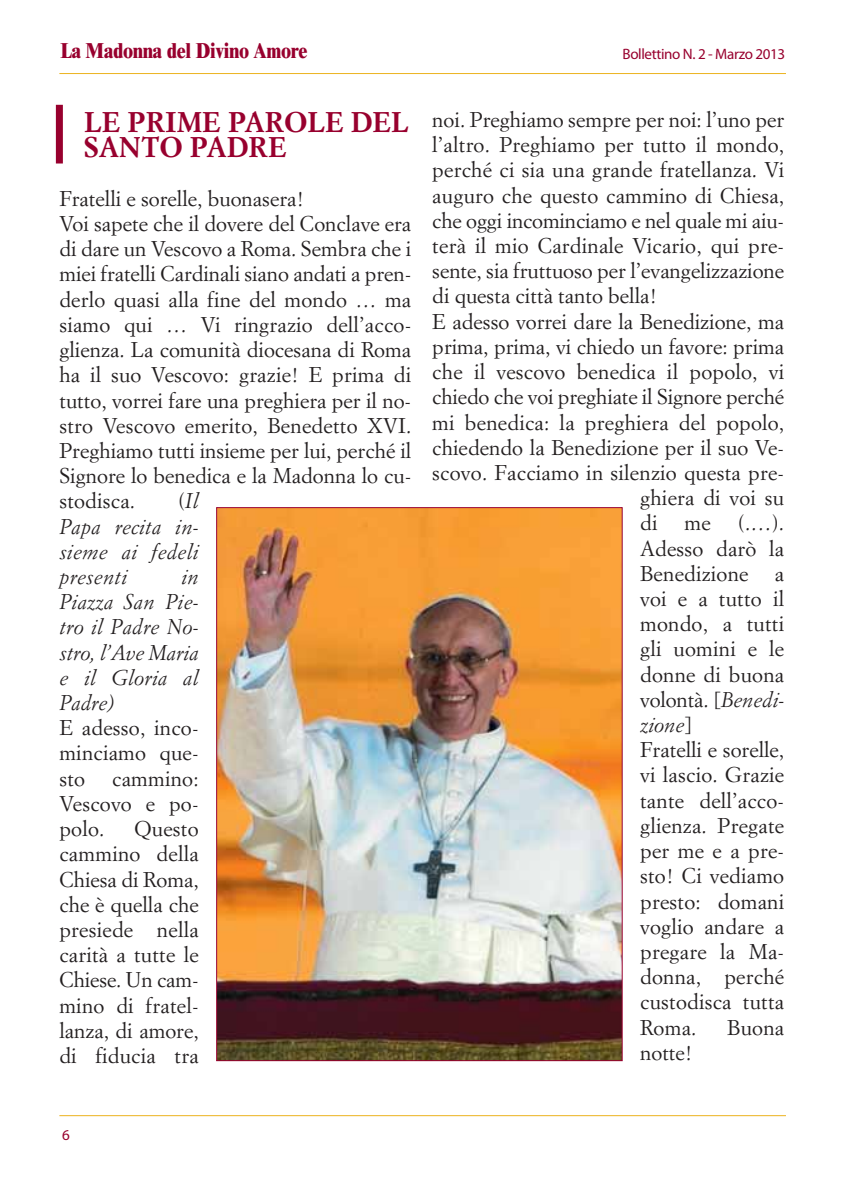
<style>
.page{position:relative;width:844px;height:1191px;background:#fff}
.page>*{position:absolute;margin:0;border:0;box-sizing:border-box;transform-origin:0 0}
.t1{font:700 28px/24.5px "Simoncini Garamond Std";color:#98002e}
.t2{font:800 21.7px "Times New Roman";letter-spacing:-.015em;color:#98002e;scale:.87 1}
.t3{font:21px/25.2px "Simoncini Garamond Std";letter-spacing:.01em;color:#231f20;text-align:justify}
.t4{font:italic 21px/25.2px "Simoncini Garamond Std";letter-spacing:.01em;color:#231f20;text-align:justify}
.t5{font:21px "Simoncini Garamond Std";letter-spacing:-.01em;color:#231f20}
.t6{font:15.05px "Myriad Pro";letter-spacing:-.025em;color:#98002e}
.s1{font-style:normal}
.s2{font-style:italic}
</style>
<div class="page">
<hr style="left:59px;top:73px;width:726px;height:1px;background:#ecb31f">
<hr style="left:59px;top:1115px;width:726px;height:1px;background:#ecb31f">
<div style="left:56px;top:105px;width:7px;height:58px;background:#98002e"></div>
<img style="left:218px;top:509px;width:402px;height:550px">
<p class="t2" style="left:60px;top:38px;width:286px">La Madonna del Divino Amore</p>
<h1 class="t1" style="left:84px;top:112px;width:326px">LE PRIME PAROLE DEL<br>SANTO PADRE</h1>
<p class="t3" style="left:59px;top:187px;width:353px;text-align:left">Fratelli e sorelle, buonasera!<br>Voi sapete che il dovere del Conclave era di dare un Vescovo a Roma. Sembra che i miei fratelli Cardinali siano andati a pren&shy;derlo quasi alla fine del mondo … ma siamo qui … Vi ringrazio dell’acco&shy;glienza. La comunità diocesana di Roma ha il suo Vescovo: grazie! E prima di tutto, vorrei fare una preghiera per il no&shy;stro Vescovo emerito, Benedetto XVI.<br>Preghiamo tutti insieme per lui, perché il Signore lo benedica e la Madonna lo cu&shy;stodisca.</p>
<p class="t4" style="left:59px;top:489px;width:141px;text-indent:119px"><span class="s1">(</span>Il Papa recita in&shy;sieme ai fedeli presenti</p>
<p class="t4" style="left:59px;top:565px;width:141px;text-indent:122px">in Piazza San Pie&shy;tro il Padre No&shy;stro, l’Ave Maria e il Gloria al Padre)</p>
<p class="t3" style="left:59px;top:716px;width:141px">E adesso, inco&shy;minciamo que&shy;sto</p>
<p class="t3" style="left:59px;top:767px;width:141px;text-indent:53px">cammino:<br>Vescovo e po&shy;polo.</p>
<p class="t3" style="left:59px;top:817px;width:141px;text-indent:75px">Questo cammino della Chiesa di Roma, che è quella che presiede nella carità a tutte le Chiese. Un cam&shy;mino di fratel&shy;lanza, di amore, di fiducia tra</p>
<p class="t6" style="left:622px;top:45px;width:164px">Bollettino N. 2 - Marzo 2013</p>
<p class="t3" style="left:432px;top:108px;width:353px">noi. Preghiamo sempre per noi: l’uno per</p>
<p class="t3" style="left:432px;top:133px;width:353px">l’altro. Preghiamo per tutto il mondo,</p>
<p class="t3" style="left:432px;top:159px;width:353px">perché ci sia una grande fratellanza. Vi</p>
<p class="t3" style="left:432px;top:184px;width:353px">auguro che questo cammino di Chiesa,</p>
<p class="t5" style="left:432px;top:210px;width:353px">che oggi incominciamo e nel quale mi aiu-</p>
<p class="t3" style="left:432px;top:234px;width:353px">terà il mio Cardinale Vicario, qui pre-</p>
<p class="t3" style="left:432px;top:259px;width:353px">sente, sia fruttuoso per l’evangelizzazione</p>
<p class="t3" style="left:432px;top:285px;width:226px">di questa città tanto bella!</p>
<p class="t3" style="left:432px;top:310px;width:353px">E adesso vorrei dare la Benedizione, ma</p>
<p class="t3" style="left:432px;top:335px;width:353px">prima, prima, vi chiedo un favore: prima</p>
<p class="t3" style="left:432px;top:360px;width:353px">che il vescovo benedica il popolo, vi</p>
<p class="t3" style="left:432px;top:385px;width:353px">chiedo che voi preghiate il Signore perché</p>
<p class="t3" style="left:432px;top:411px;width:353px">mi benedica: la preghiera del popolo,</p>
<p class="t3" style="left:432px;top:436px;width:353px">chiedendo la Benedizione per il suo Ve-</p>
<p class="t3" style="left:432px;top:461px;width:353px">scovo. Facciamo in silenzio questa pre-</p>
<p class="t3" style="left:640px;top:486px;width:145px">ghiera di voi su</p>
<p class="t3" style="left:640px;top:511px;width:19px">di</p>
<p class="t3" style="left:684px;top:511px;width:28px">me</p>
<p class="t3" style="left:640px;top:511px;width:145px;text-indent:98px">(.…).<br>Adesso darò la Benedizione</p>
<p class="t3" style="left:640px;top:562px;width:145px;text-align:left;text-indent:135px">a voi e a tutto il mondo, a tutti gli uomini e le donne di buona volontà. [<span class="s2">Benedi&shy;zione</span>]<br>Fratelli e sorelle, vi lascio. Grazie tante dell’acco&shy;glienza. Pregate per me e a pre&shy;sto! Ci vediamo presto: domani voglio andare a pregare la Ma&shy;donna, perché custodisca tutta<br>Roma.</p>
<p class="t3" style="left:727px;top:1015px;width:58px">Buona</p>
<p class="t3" style="left:640px;top:1041px;width:54px">notte!</p>
<p class="t6" style="left:62px;top:1126px;width:9px">6</p>
</div>
